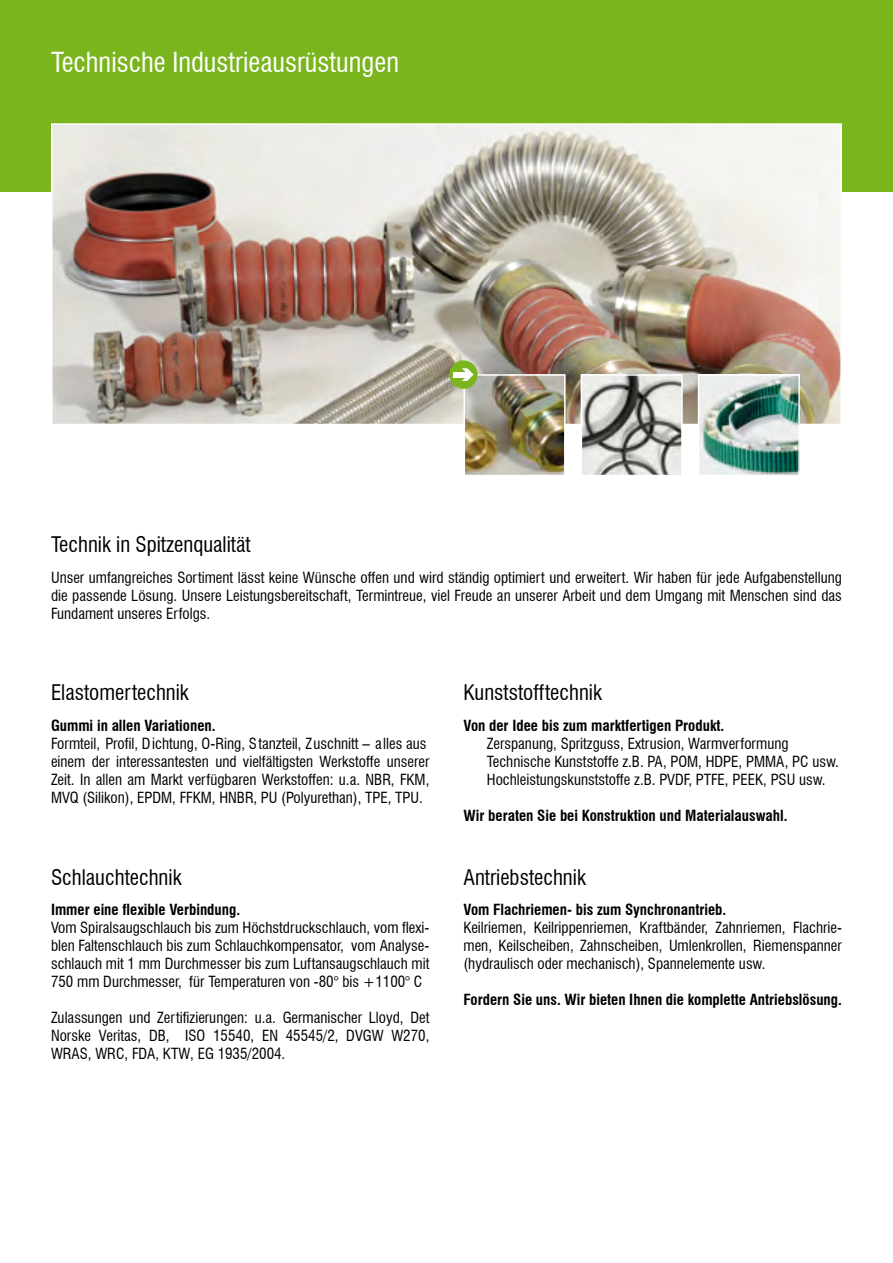
<style>
.page{position:relative;width:893px;height:1263px;background:#fff}
.page>*{position:absolute;margin:0;border:0;box-sizing:border-box;transform-origin:0 0}
.Headline{font:condensed 27px "Swiss 721 BT";color:#fff}
.Subline{font:condensed 21px "Swiss 721 BT";color:#000}
.t1{font:condensed 15px/18px "Swiss 721 BT";color:#000;text-align:justify}
.t2{font:700 condensed 15px "Swiss 721 BT";color:#000}
.s1{font-weight:700}
</style>
<div class="page">
<div style="left:0;top:0;width:893px;height:191px;background:#7ab51d"></div>
<img style="left:54px;top:126px;width:785px;height:296px">
<div style="left:51px;top:123px;width:791px;height:302px;border:2px solid #fff"></div>
<img style="left:466px;top:377px;width:97px;height:96px">
<div style="left:463px;top:374px;width:103px;height:102px;border:2px solid #fff"></div>
<div style="left:449px;top:360px;width:29px;height:29px;background:#7ab51d;border-radius:50%"></div>
<svg style="left:462px;top:368px;width:11px;height:13px"></svg>
<div style="left:453px;top:372px;width:16px;height:5px;background:#fff"></div>
<img style="left:584px;top:377px;width:96px;height:96px">
<div style="left:581px;top:374px;width:102px;height:102px;border:2px solid #fff"></div>
<img style="left:701px;top:377px;width:96px;height:96px">
<div style="left:698px;top:374px;width:102px;height:102px;border:2px solid #fff"></div>
<p class="Headline" style="left:51px;top:46px;width:349px">Technische Industrieausrüstungen</p>
<p class="Subline" style="left:51px;top:531px;width:201px">Technik in Spitzenqualität</p>
<p class="t1" style="left:51px;top:568px;width:792px">Unser umfangreiches Sortiment lässt keine Wünsche offen und wird ständig optimiert und erweitert. Wir haben für jede Aufgabenstellung die passende Lösung. Unsere Leistungsbereitschaft, Termintreue, viel Freude an unserer Arbeit und dem Umgang mit Menschen sind das Fundament unseres Erfolgs.</p>
<p class="Subline" style="left:51px;top:680px;width:139px">Elastomertechnik</p>
<p class="t1" style="left:51px;top:716px;width:380px;text-align:left"><span class="s1">Gummi in allen Variationen.<br></span>Formteil, Profil, Dichtung, O-Ring, Stanzteil, Zuschnitt – alles aus einem der interessantesten und vielfältigsten Werkstoffe unserer Zeit. In allen am Markt verfügbaren Werkstoffen: u.a. NBR, FKM, MVQ (Silikon), EPDM, FFKM, HNBR, PU (Polyurethan), TPE, TPU.</p>
<p class="Subline" style="left:51px;top:864px;width:132px">Schlauchtechnik</p>
<p class="t1" style="left:51px;top:901px;width:380px;text-align:left"><span class="s1">Immer eine flexible Verbindung.<br></span>Vom Spiralsaugschlauch bis zum Höchstdruckschlauch, vom flexi&shy;blen Faltenschlauch bis zum Schlauchkompensator, vom Analyse&shy;schlauch mit 1 mm Durchmesser bis zum Luftansaugschlauch mit 750 mm Durchmesser, für Temperaturen von -80° bis +1100° C</p>
<p class="t1" style="left:51px;top:1009px;width:380px">Zulassungen und Zertifizierungen: u.a. Germanischer Lloyd, Det Norske Veritas, DB, ISO 15540, EN 45545/2, DVGW W270, WRAS, WRC, FDA, KTW, EG 1935/2004.</p>
<p class="Subline" style="left:463px;top:680px;width:140px">Kunststofftechnik</p>
<p class="t2" style="left:463px;top:716px;width:262px">Von der Idee bis zum marktfertigen Produkt.</p>
<p class="t1" style="left:487px;top:734px;width:303px">Zerspanung, Spritzguss, Extrusion, Warmverformung</p>
<p class="t1" style="left:487px;top:752px;width:353px">Technische Kunststoffe z.B. PA, POM, HDPE, PMMA, PC usw.</p>
<p class="t1" style="left:487px;top:770px;width:340px">Hochleistungskunststoffe z.B. PVDF, PTFE, PEEK, PSU usw.</p>
<p class="t2" style="left:463px;top:806px;width:325px">Wir beraten Sie bei Konstruktion und Materialauswahl.</p>
<p class="Subline" style="left:463px;top:864px;width:124px">Antriebstechnik</p>
<p class="t2" style="left:463px;top:901px;width:264px">Vom Flachriemen- bis zum Synchronantrieb.</p>
<p class="t1" style="left:463px;top:919px;width:380px">Keilriemen, Keilrippenriemen, Kraftbänder, Zahnriemen, Flachrie&shy;men, Keilscheiben, Zahnscheiben, Umlenkrollen, Riemenspanner (hydraulisch oder mechanisch), Spannelemente usw.</p>
<p class="t2" style="left:463px;top:991px;width:380px">Fordern Sie uns. Wir bieten Ihnen die komplette Antriebslösung.</p>
</div>
